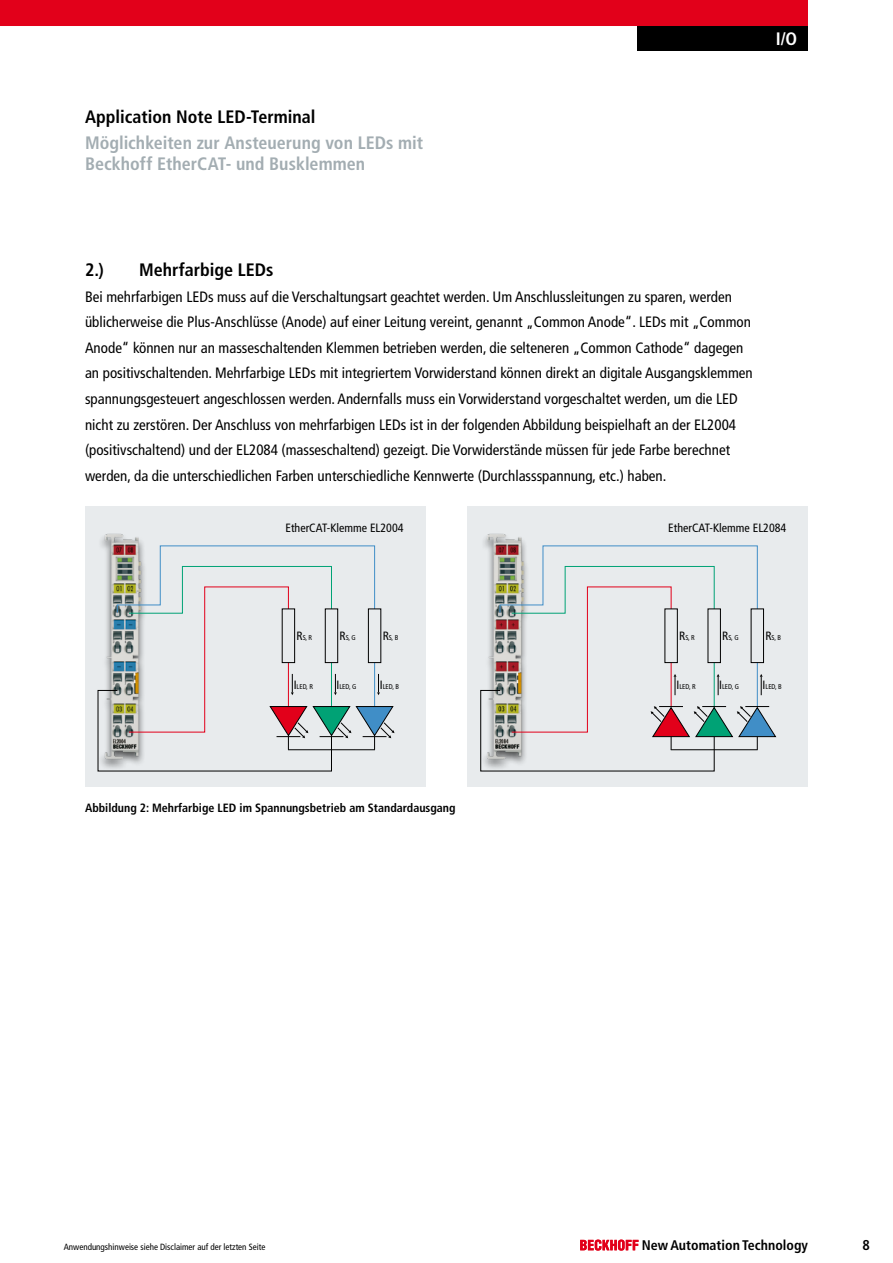
<style>
.page{position:relative;width:893px;height:1263px;background:#fff}
.page>*{position:absolute;margin:0;border:0;box-sizing:border-box;transform-origin:0 0}
.t1{font:700 condensed 18px/21.6px "Frutiger LT Pro";color:#a3adb2}
.t2{font:700 condensed 18px "Frutiger LT Pro";color:#000}
.t3{font:700 condensed 18px "Frutiger LT Pro";color:#fff}
.t4{font:condensed 15px/25.5px "Frutiger LT Pro";color:#000}
.t5{font:700 condensed 14.25px "Frutiger LT Pro";color:#000}
.t6{font:700 condensed 13.95px "Frutiger LT Pro";letter-spacing:.005em;color:#000}
.t7{font:700 condensed 12px "Frutiger LT Pro";color:#000}
.t8{font:condensed 12px "Frutiger LT Pro";color:#000}
.t9{font:condensed 9px "Frutiger LT Pro";color:#000}
.t10{font:condensed 6.9px "Frutiger LT Pro";color:#000}
.s1{font-size:12px}
</style>
<div class="page">
<div style="left:638px;top:26px;width:170px;height:25px;background:#000"></div>
<div style="left:85px;top:506px;width:340px;height:281px;background:#e8ebed"></div>
<img style="left:102px;top:533px;width:41px;height:12px">
<svg style="left:97px;top:545px;width:297px;height:227px"></svg>
<div style="left:468px;top:506px;width:340px;height:281px;background:#e8ebed"></div>
<img style="left:485px;top:533px;width:40px;height:12px">
<svg style="left:480px;top:545px;width:297px;height:227px"></svg>
<div style="left:0;top:0;width:808px;height:26px;background:#e2001a"></div>
<svg style="left:580px;top:1239px;width:58px;height:11px"></svg>
<p class="t2" style="left:85px;top:106px;width:232px">Application Note LED-Terminal</p>
<p class="t1" style="left:85px;top:132px;width:340px">Möglichkeiten zur Ansteuerung von LEDs mit<br>Beckhoff EtherCAT- und Busklemmen</p>
<p class="t3" style="left:776px;top:28px;width:23px">I/O</p>
<p class="t2" style="left:85px;top:259px;width:20px">2.)</p>
<p class="t2" style="left:139px;top:259px;width:136px">Mehrfarbige LEDs</p>
<p class="t4" style="left:85px;top:284px;width:669px">Bei mehrfarbigen LEDs muss auf die Verschaltungsart geachtet werden. Um Anschlussleitungen zu sparen, werden üblicherweise die Plus-Anschlüsse (Anode) auf einer Leitung vereint, genannt „Common Anode“. LEDs mit „Common Anode“ können nur an masseschaltenden Klemmen betrieben werden, die selteneren „Common Cathode“ dagegen an positivschaltenden. Mehrfarbige LEDs mit integriertem Vorwiderstand können direkt an digitale Ausgangsklemmen spannungsgesteuert angeschlossen werden. Andernfalls muss ein Vorwiderstand vorgeschaltet werden, um die LED nicht zu zerstören. Der Anschluss von mehrfarbigen LEDs ist in der folgenden Abbildung beispielhaft an der EL2004 (positivschaltend) und der EL2084 (masseschaltend) gezeigt. Die Vorwiderstände müssen für jede Farbe berechnet werden, da die unterschiedlichen Farben unterschiedliche Kennwerte (Durchlassspannung, etc.) haben.</p>
<p class="t8" style="left:286px;top:520px;width:120px">EtherCAT-Klemme EL2004</p>
<p class="t10" style="left:297px;top:634px;width:17px"><span class="s1">R</span>S, R</p>
<p class="t10" style="left:340px;top:634px;width:18px"><span class="s1">R</span>S, G</p>
<p class="t10" style="left:383px;top:634px;width:17px"><span class="s1">R</span>S, B</p>
<p class="t10" style="left:294px;top:683px;width:21px"><span class="s1">I</span>LED, R</p>
<p class="t10" style="left:336px;top:683px;width:21px"><span class="s1">I</span>LED, G</p>
<p class="t10" style="left:380px;top:683px;width:21px"><span class="s1">I</span>LED, B</p>
<p class="t7" style="left:85px;top:801px;width:372px">Abbildung 2: Mehrfarbige LED im Spannungsbetrieb am Standardausgang</p>
<p class="t8" style="left:668px;top:520px;width:120px">EtherCAT-Klemme EL2084</p>
<p class="t10" style="left:679px;top:634px;width:17px"><span class="s1">R</span>S, R</p>
<p class="t10" style="left:722px;top:634px;width:18px"><span class="s1">R</span>S, G</p>
<p class="t10" style="left:765px;top:634px;width:17px"><span class="s1">R</span>S, B</p>
<p class="t10" style="left:676px;top:683px;width:21px"><span class="s1">I</span>LED, R</p>
<p class="t10" style="left:719px;top:683px;width:21px"><span class="s1">I</span>LED, G</p>
<p class="t10" style="left:763px;top:683px;width:21px"><span class="s1">I</span>LED, B</p>
<p class="t9" style="left:64px;top:1242px;width:203px">Anwendungshinweise siehe Disclaimer auf der letzten Seite</p>
<p class="t6" style="left:642px;top:1237px;width:168px">New Automation Technology</p>
<p class="t5" style="left:862px;top:1237px;width:9px">8</p>
</div>
